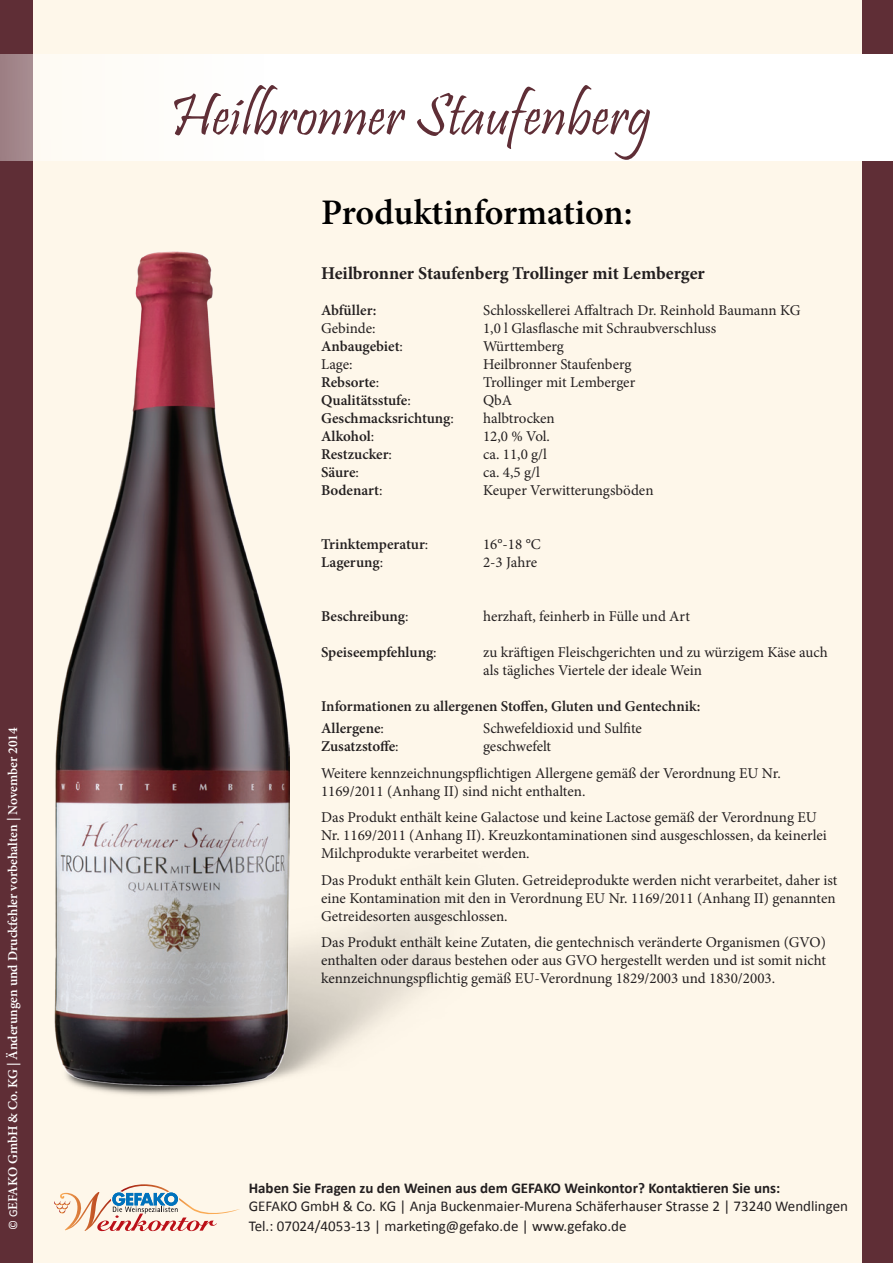
<style>
.page{position:relative;width:893px;height:1263px;background:#fef7ea}
.page>*{position:absolute;margin:0;border:0;box-sizing:border-box;transform-origin:0 0}
.t1{font:60px "Pristina";color:#5f2e36}
.t2{font:600 36px "Minion Pro";color:#000}
.t3{font:700 18px "Minion Pro";letter-spacing:-.005em;color:#231f20}
.t4{font:15px/18px "Minion Pro";color:#231f20}
.t5{font:600 15px/22.2px "Minion Pro";letter-spacing:-.005em;color:#231f20}
.t6{font:15px "Calibri";color:#231f20}
.t7{font:700 15px "Calibri";color:#231f20}
.t8{font:600 13.5px "Minion Pro";color:#fff}
.t9{font:12px "Calibri";color:#fff}
.s1{font-weight:400}
</style>
<div class="page">
<svg style="left:54px;top:1184px;width:186px;height:47px"></svg>
<img style="left:76px;top:898px;width:368px;height:197px">
<img style="left:54px;top:252px;width:236px;height:833px">
<div style="left:0;top:0;width:33px;height:1263px;background:#5f2e36"></div>
<div style="left:862px;top:0;width:31px;height:1263px;background:#5f2e36"></div>
<div style="left:0;top:54px;width:893px;height:107px;background:#fff"></div>
<h1 class="t1" style="left:170px;top:82px;width:483px">Heilbronner Staufenberg</h1>
<h2 class="t2" style="left:321px;top:187px;width:313px">Produktinformation:</h2>
<p class="t3" style="left:321px;top:260px;width:385px">Heilbronner Staufenberg Trollinger mit Lemberger</p>
<p class="t5" style="left:321px;top:299px;width:57px">Abfüller:</p>
<p class="t4" style="left:483px;top:301px;width:319px">Schlosskellerei Affaltrach Dr. Reinhold Baumann KG</p>
<p class="t4" style="left:321px;top:319px;width:56px">Gebinde:</p>
<p class="t4" style="left:483px;top:319px;width:235px">1,0 l Glasflasche mit Schraubverschluss</p>
<p class="t5" style="left:321px;top:335px;width:83px">Anbaugebiet<span class="s1">:</span></p>
<p class="t4" style="left:483px;top:337px;width:82px">Württemberg</p>
<p class="t4" style="left:321px;top:355px;width:33px">Lage:</p>
<p class="t4" style="left:483px;top:355px;width:150px">Heilbronner Staufenberg</p>
<p class="t5" style="left:321px;top:371px;width:60px">Rebsorte<span class="s1">:</span></p>
<p class="t4" style="left:483px;top:373px;width:154px">Trollinger mit Lemberger</p>
<p class="t5" style="left:321px;top:389px;width:91px">Qualitätsstufe<span class="s1">:</span></p>
<p class="t4" style="left:483px;top:391px;width:31px">QbA</p>
<p class="t5" style="left:321px;top:407px;width:134px">Geschmacksrichtung<span class="s1">:</span></p>
<p class="t4" style="left:483px;top:409px;width:73px">halbtrocken</p>
<p class="t5" style="left:321px;top:425px;width:55px">Alkohol<span class="s1">:</span></p>
<p class="t4" style="left:483px;top:427px;width:68px">12,0 % Vol.</p>
<p class="t5" style="left:321px;top:443px;width:72px">Restzucker<span class="s1">:</span></p>
<p class="t4" style="left:483px;top:445px;width:66px">ca. 11,0 g/l</p>
<p class="t5" style="left:321px;top:461px;width:39px">Säure<span class="s1">:</span></p>
<p class="t4" style="left:483px;top:463px;width:58px">ca. 4,5 g/l</p>
<p class="t5" style="left:321px;top:479px;width:63px">Bodenart<span class="s1">:</span></p>
<p class="t4" style="left:483px;top:481px;width:172px">Keuper Verwitterungsböden</p>
<p class="t5" style="left:321px;top:533px;width:109px">Trinktemperatur<span class="s1">:</span></p>
<p class="t4" style="left:483px;top:535px;width:59px">16°-18 °C</p>
<p class="t5" style="left:321px;top:551px;width:64px">Lagerung<span class="s1">:</span></p>
<p class="t4" style="left:483px;top:553px;width:56px">2-3 Jahre</p>
<p class="t5" style="left:321px;top:605px;width:89px">Beschreibung<span class="s1">:</span></p>
<p class="t4" style="left:483px;top:607px;width:208px">herzhaft, feinherb in Fülle und Art</p>
<p class="t5" style="left:321px;top:641px;width:117px">Speiseempfehlung<span class="s1">:</span></p>
<p class="t4" style="left:483px;top:643px;width:346px">zu kräftigen Fleischgerichten und zu würzigem Käse auch als tägliches Viertele der ideale Wein</p>
<p class="t5" style="left:321px;top:695px;width:381px">Informationen zu allergenen Stoffen, Gluten und Gentechnik:<br>Allergene<span class="s1">:</span></p>
<p class="t4" style="left:483px;top:719px;width:160px">Schwefeldioxid und Sulfite</p>
<p class="t8" style="left:4px;top:1210px;width:484px;rotate:-90deg">EFAKO GmbH &amp; Co. KG | Änderungen und Druckfehler vorbehalten | November 2014</p>
<p class="t4" style="left:321px;top:733px;width:461px;line-height:26.5px;text-indent:162px">geschwefelt<br>Weitere kennzeichnungspflichtigen Allergene gemäß der Verordnung EU Nr.</p>
<p class="t4" style="left:321px;top:778px;width:497px;line-height:26.5px">1169/2011 (Anhang II) sind nicht enthalten.<br>Das Produkt enthält keine Galactose und keine Lactose gemäß der Verordnung EU</p>
<p class="t4" style="left:321px;top:826px;width:507px">Nr. 1169/2011 (Anhang II). Kreuzkontaminationen sind ausgeschlossen, da keinerlei<br>Milchprodukte verarbeitet werden.</p>
<p class="t4" style="left:321px;top:871px;width:518px">Das Produkt enthält kein Gluten. Getreideprodukte werden nicht verarbeitet, daher ist eine Kontamination mit den in Verordnung EU Nr. 1169/2011 (Anhang II) genannten<br>Getreidesorten ausgeschlossen.</p>
<p class="t4" style="left:321px;top:933px;width:506px;text-align:justify">Das Produkt enthält keine Zutaten, die gentechnisch veränderte Organismen (GVO) enthalten oder daraus bestehen oder aus GVO hergestellt werden und ist somit nicht kennzeichnungspflichtig gemäß EU-Verordnung 1829/2003 und 1830/2003.</p>
<p class="t5" style="left:321px;top:735px;width:79px">Zusatzstoffe<span class="s1">:</span></p>
<p class="t7" style="left:249px;top:1178px;width:533px">Haben Sie Fragen zu den Weinen aus dem GEFAKO Weinkontor? Kontaktieren Sie uns:</p>
<p class="t6" style="left:249px;top:1197px;width:601px">GEFAKO GmbH &amp; Co. KG | Anja Buckenmaier-Murena Schäferhauser Strasse 2 | 73240 Wendlingen</p>
<p class="t9" style="left:6px;top:1230px;width:22px;rotate:-90deg">© G</p>
<p class="t6" style="left:249px;top:1216px;width:379px">Tel.: 07024/4053-13 | marketing@gefako.de | www.gefako.de</p>
</div>
